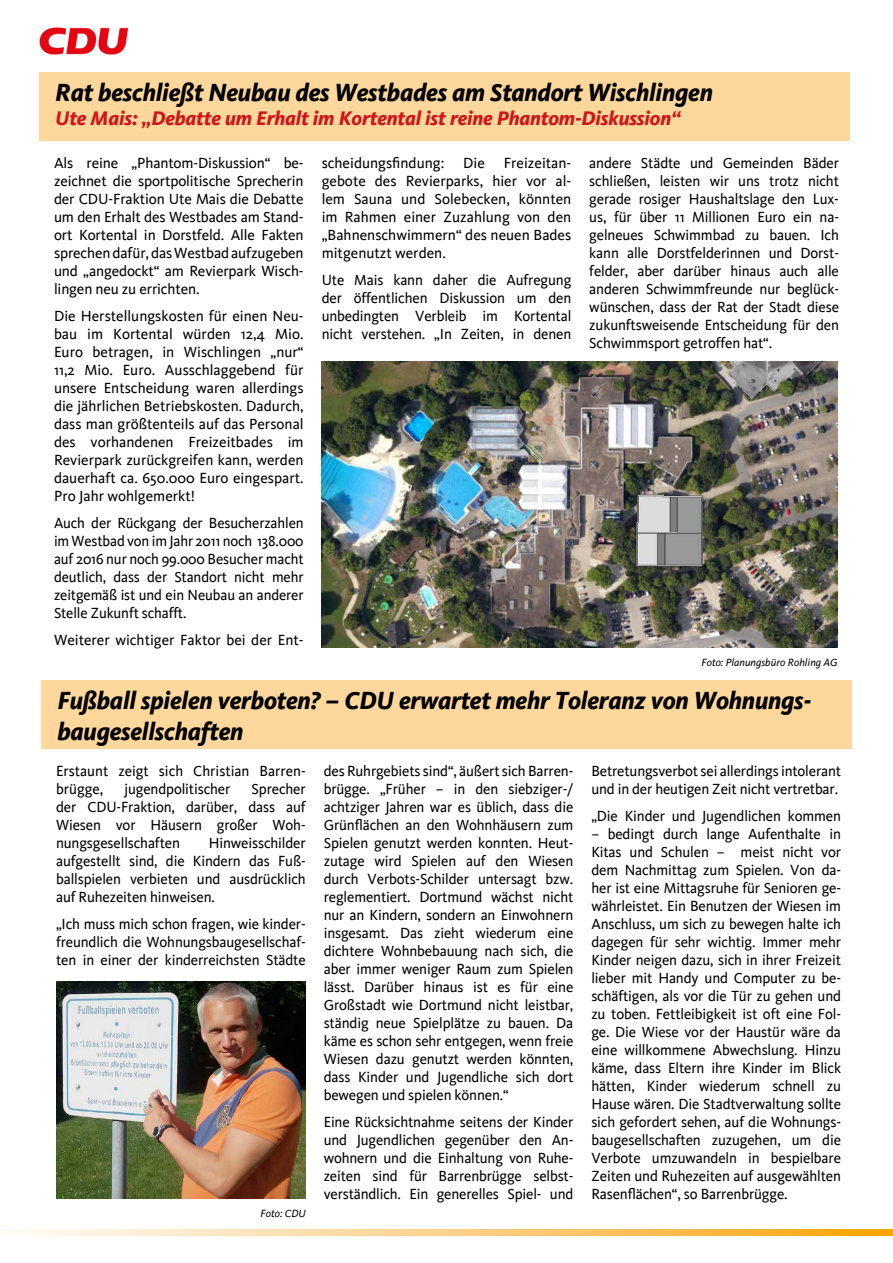
<style>
.page{position:relative;width:893px;height:1263px;background:#fff}
.page>*{position:absolute;margin:0;border:0;box-sizing:border-box;transform-origin:0 0}
.t1{font:italic 800 25.5px/30.6px "Kievit";letter-spacing:-.01em;color:#000}
.t2{font:italic 800 20.25px "Kievit";letter-spacing:-.01em;color:#cd171a}
.t3{font:15.15px/18px "Kievit";letter-spacing:-.01em;color:#000;text-align:justify}
.t4{font:italic 10.8px "Kievit";color:#000}
</style>
<div class="page">
<svg style="left:13px;top:1230px;width:880px;height:5px;background:#fcd084"></svg>
<img style="left:39px;top:27px;width:90px;height:28px">
<div style="left:39px;top:72px;width:811px;height:68px;background:#fdd79c"></div>
<img style="left:322px;top:362px;width:516px;height:286px">
<div style="left:41px;top:680px;width:811px;height:68px;background:#fdd79c"></div>
<img style="left:56px;top:981px;width:250px;height:217px">
<h1 class="t1" style="left:55px;top:77px;width:659px">Rat beschließt Neubau des Westbades am Standort Wischlingen</h1>
<h2 class="t2" style="left:55px;top:106px;width:627px">Ute Mais: „Debatte um Erhalt im Kortental ist reine Phantom-Diskussion“</h2>
<p class="t3" style="left:54px;top:154px;width:251px">Als reine „Phantom-Diskussion“ be&shy;zeichnet die sportpolitische Sprecherin der CDU-Fraktion Ute Mais die Debatte um den Erhalt des Westbades am Stand&shy;ort Kortental in Dorstfeld. Alle Fakten sprechen dafür, das Westbad aufzugeben und „angedockt“ am Revierpark Wisch&shy;lingen neu zu errichten.</p>
<p class="t3" style="left:54px;top:307px;width:251px">Die Herstellungskosten für einen Neu&shy;bau im Kortental würden 12,4 Mio.<br>Euro betragen, in Wischlingen „nur“ 11,2 Mio. Euro. Ausschlaggebend für unsere Entscheidung waren allerdings die jährlichen Betriebskosten. Dadurch, dass man größtenteils auf das Personal des vorhandenen Freizeitbades im Revierpark zurückgreifen kann, werden dauerhaft ca. 650.000 Euro eingespart.<br>Pro Jahr wohlgemerkt!</p>
<p class="t3" style="left:54px;top:514px;width:251px">Auch der Rückgang der Besucherzahlen im Westbad von im Jahr 2011 noch 138.000 auf 2016 nur noch 99.000 Besucher macht deutlich, dass der Standort nicht mehr zeitgemäß ist und ein Neubau an anderer Stelle Zukunft schafft.</p>
<p class="t3" style="left:54px;top:631px;width:248px">Weiterer wichtiger Faktor bei der Ent---</p>
<p class="t3" style="left:322px;top:154px;width:124px">scheidungsfindung:</p>
<p class="t3" style="left:463px;top:154px;width:23px">Die</p>
<p class="t3" style="left:589px;top:154px;width:251px">andere Städte und Gemeinden Bäder schließen, leisten wir uns trotz nicht gerade rosiger Haushaltslage den Lux&shy;us, für über 11 Millionen Euro ein na&shy;gelneues Schwimmbad zu bauen. Ich kann alle Dorstfelderinnen und Dorst&shy;felder, aber darüber hinaus auch alle anderen Schwimmfreunde nur beglück&shy;wünschen, dass der Rat der Stadt diese zukunftsweisende Entscheidung für den Schwimmsport getroffen hat“.</p>
<p class="t3" style="left:322px;top:154px;width:251px;text-indent:182px">Freizeitan&shy;gebote des Revierparks, hier vor al&shy;lem Sauna und Solebecken, könnten im Rahmen einer Zuzahlung von den „Bahnenschwimmern“ des neuen Bades mitgenutzt werden.</p>
<p class="t3" style="left:322px;top:271px;width:251px">Ute Mais kann daher die Aufregung der öffentlichen Diskussion um den unbedingten Verbleib im Kortental nicht verstehen. „In Zeiten, in denen</p>
<p class="t4" style="left:701px;top:656px;width:138px">Foto: Planungsbüro Rohling AG</p>
<h1 class="t1" style="left:57px;top:685px;width:756px">Fußball spielen verboten? – CDU erwartet mehr Toleranz von Wohnungs&shy;baugesellschaften</h1>
<p class="t3" style="left:56px;top:762px;width:250px">Erstaunt zeigt sich Christian Barren&shy;brügge,</p>
<p class="t3" style="left:324px;top:762px;width:251px">des Ruhrgebiets sind“, äußert sich Barren&shy;brügge. „Früher – in den siebziger-/ achtziger Jahren war es üblich, dass die Grünflächen an den Wohnhäusern zum Spielen genutzt werden konnten. Heut&shy;zutage wird Spielen auf den Wiesen durch Verbots-Schilder untersagt bzw. reglementiert. Dortmund wächst nicht nur an Kindern, sondern an Einwohnern insgesamt. Das zieht wiederum eine dichtere Wohnbebauung nach sich, die aber immer weniger Raum zum Spielen lässt. Darüber hinaus ist es für eine Großstadt wie Dortmund nicht leistbar, ständig neue Spielplätze zu bauen. Da käme es schon sehr entgegen, wenn freie Wiesen dazu genutzt werden könnten, dass Kinder und Jugendliche sich dort bewegen und spielen können.“</p>
<p class="t3" style="left:324px;top:1113px;width:251px">Eine Rücksichtnahme seitens der Kinder und Jugendlichen gegenüber den An&shy;wohnern und die Einhaltung von Ruhe&shy;zeiten sind für Barrenbrügge selbst&shy;verständlich. Ein generelles Spiel- und</p>
<p class="t3" style="left:591px;top:762px;width:251px">Betretungsverbot sei allerdings intolerant und in der heutigen Zeit nicht vertretbar.</p>
<p class="t3" style="left:591px;top:807px;width:251px">„Die Kinder und Jugendlichen kommen</p>
<p class="t3" style="left:591px;top:825px;width:251px">– bedingt durch lange Aufenthalte in Kitas und Schulen – meist nicht vor dem Nachmittag zum Spielen. Von da&shy;her ist eine Mittagsruhe für Senioren ge&shy;währleistet. Ein Benutzen der Wiesen im Anschluss, um sich zu bewegen halte ich dagegen für sehr wichtig. Immer mehr Kinder neigen dazu, sich in ihrer Freizeit lieber mit Handy und Computer zu be&shy;schäftigen, als vor die Tür zu gehen und zu toben. Fettleibigkeit ist oft eine Fol&shy;ge. Die Wiese vor der Haustür wäre da eine willkommene Abwechslung. Hinzu käme, dass Eltern ihre Kinder im Blick hätten, Kinder wiederum schnell zu Hause wären. Die Stadtverwaltung sollte sich gefordert sehen, auf die Wohnungs&shy;baugesellschaften zuzugehen, um die Verbote umzuwandeln in bespielbare Zeiten und Ruhezeiten auf ausgewählten Rasenflächen“, so Barrenbrügge.</p>
<p class="t3" style="left:56px;top:780px;width:251px;text-indent:196px">Sprecher der CDU-Fraktion, darüber, dass auf Wiesen vor Häusern großer Woh&shy;nungsgesellschaften</p>
<p class="t3" style="left:125px;top:780px;width:107px">jugendpolitischer</p>
<p class="t3" style="left:56px;top:834px;width:251px;text-indent:153px">Hinweisschilder aufgestellt sind, die Kindern das Fuß&shy;ballspielen verbieten und ausdrücklich auf Ruhezeiten hinweisen.</p>
<p class="t3" style="left:56px;top:915px;width:251px">„Ich muss mich schon fragen, wie kinder&shy;freundlich die Wohnungsbaugesellschaf&shy;ten in einer der kinderreichsten Städte</p>
<p class="t4" style="left:261px;top:1207px;width:47px">Foto: CDU</p>
</div>
